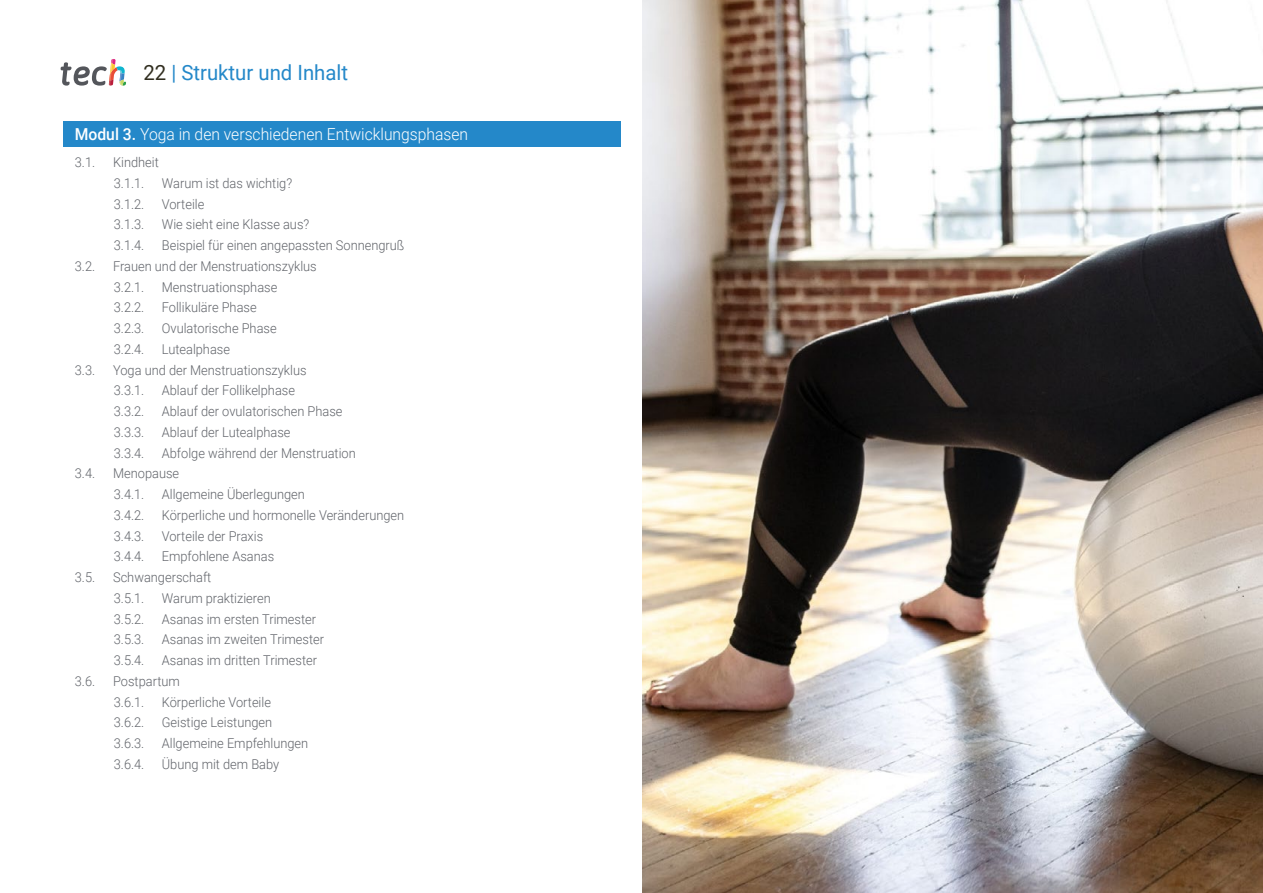
<style>
.page{position:relative;width:1263px;height:893px;background:#fff}
.page>*{position:absolute;margin:0;border:0;box-sizing:border-box;transform-origin:0 0}
.t1{font:21px "Roboto";color:#2488c9}
.t2{font:300 16.5px "Roboto";color:#fff;scale:.95 1}
.t3{font:300 13.5px/20.7px "Roboto";color:#61646a;scale:.95 1}
.s1{color:#312e20}
.s2{font-weight:500}
</style>
<div class="page">
<div style="left:64px;top:121px;width:557px;height:25px;background:#2488c9"></div>
<svg style="left:61px;top:59px;width:65px;height:27px"></svg>
<img style="left:642px;top:0;width:621px;height:893px">
<h1 class="t1" style="left:144px;top:57px;width:206px"><span class="s1">22</span> | Struktur und Inhalt</h1>
<p class="t2" style="left:75px;top:123px;width:416px"><span class="s2">Modul 3.</span> Yoga in den verschiedenen Entwicklungsphasen</p>
<p class="t3" style="left:75px;top:151px;width:23px">3.1.</p>
<p class="t3" style="left:113px;top:151px;width:50px">Kindheit<br>3.1.1.</p>
<p class="t3" style="left:162px;top:172px;width:139px">Warum ist das wichtig?</p>
<p class="t3" style="left:114px;top:193px;width:34px">3.1.2.</p>
<p class="t3" style="left:162px;top:193px;width:46px">Vorteile</p>
<p class="t3" style="left:114px;top:214px;width:34px">3.1.3.</p>
<p class="t3" style="left:162px;top:214px;width:157px">Wie sieht eine Klasse aus?</p>
<p class="t3" style="left:114px;top:234px;width:34px">3.1.4.</p>
<p class="t3" style="left:162px;top:234px;width:257px">Beispiel für einen angepassten Sonnengruß</p>
<p class="t3" style="left:75px;top:255px;width:23px">3.2.</p>
<p class="t3" style="left:113px;top:255px;width:216px">Frauen und der Menstruationszyklus<br>3.2.1.</p>
<p class="t3" style="left:162px;top:276px;width:123px">Menstruationsphase</p>
<p class="t3" style="left:114px;top:297px;width:34px">3.2.2.</p>
<p class="t3" style="left:162px;top:297px;width:101px">Follikuläre Phase</p>
<p class="t3" style="left:114px;top:317px;width:34px">3.2.3.</p>
<p class="t3" style="left:162px;top:317px;width:122px">Ovulatorische Phase</p>
<p class="t3" style="left:114px;top:338px;width:34px">3.2.4.</p>
<p class="t3" style="left:162px;top:338px;width:73px">Lutealphase</p>
<p class="t3" style="left:75px;top:359px;width:23px">3.3.</p>
<p class="t3" style="left:113px;top:359px;width:205px">Yoga und der Menstruationszyklus<br>3.3.1.</p>
<p class="t3" style="left:162px;top:380px;width:142px">Ablauf der Follikelphase</p>
<p class="t3" style="left:114px;top:400px;width:34px">3.3.2.</p>
<p class="t3" style="left:162px;top:400px;width:192px">Ablauf der ovulatorischen Phase</p>
<p class="t3" style="left:114px;top:421px;width:34px">3.3.3.</p>
<p class="t3" style="left:162px;top:421px;width:137px">Ablauf der Lutealphase</p>
<p class="t3" style="left:114px;top:442px;width:34px">3.3.4.</p>
<p class="t3" style="left:162px;top:442px;width:206px">Abfolge während der Menstruation</p>
<p class="t3" style="left:75px;top:463px;width:23px">3.4.</p>
<p class="t3" style="left:113px;top:463px;width:71px">Menopause<br>3.4.1.</p>
<p class="t3" style="left:162px;top:483px;width:152px">Allgemeine Überlegungen</p>
<p class="t3" style="left:114px;top:504px;width:34px">3.4.2.</p>
<p class="t3" style="left:162px;top:504px;width:257px">Körperliche und hormonelle Veränderungen</p>
<p class="t3" style="left:114px;top:525px;width:34px">3.4.3.</p>
<p class="t3" style="left:162px;top:525px;width:108px">Vorteile der Praxis</p>
<p class="t3" style="left:114px;top:546px;width:34px">3.4.4.</p>
<p class="t3" style="left:162px;top:546px;width:120px">Empfohlene Asanas</p>
<p class="t3" style="left:75px;top:566px;width:23px">3.5.</p>
<p class="t3" style="left:113px;top:566px;width:105px">Schwangerschaft<br>3.5.1.</p>
<p class="t3" style="left:162px;top:587px;width:116px">Warum praktizieren</p>
<p class="t3" style="left:114px;top:608px;width:34px">3.5.2.</p>
<p class="t3" style="left:162px;top:608px;width:164px">Asanas im ersten Trimester</p>
<p class="t3" style="left:114px;top:629px;width:34px">3.5.3.</p>
<p class="t3" style="left:162px;top:629px;width:172px">Asanas im zweiten Trimester</p>
<p class="t3" style="left:114px;top:649px;width:34px">3.5.4.</p>
<p class="t3" style="left:162px;top:649px;width:165px">Asanas im dritten Trimester</p>
<p class="t3" style="left:75px;top:670px;width:23px">3.6.</p>
<p class="t3" style="left:113px;top:670px;width:72px">Postpartum<br>3.6.1.</p>
<p class="t3" style="left:162px;top:691px;width:116px">Körperliche Vorteile</p>
<p class="t3" style="left:114px;top:712px;width:34px">3.6.2.</p>
<p class="t3" style="left:162px;top:712px;width:118px">Geistige Leistungen</p>
<p class="t3" style="left:114px;top:732px;width:34px">3.6.3.</p>
<p class="t3" style="left:162px;top:732px;width:156px">Allgemeine Empfehlungen</p>
<p class="t3" style="left:114px;top:753px;width:34px">3.6.4.</p>
<p class="t3" style="left:162px;top:753px;width:125px">Übung mit dem Baby</p>
</div>
